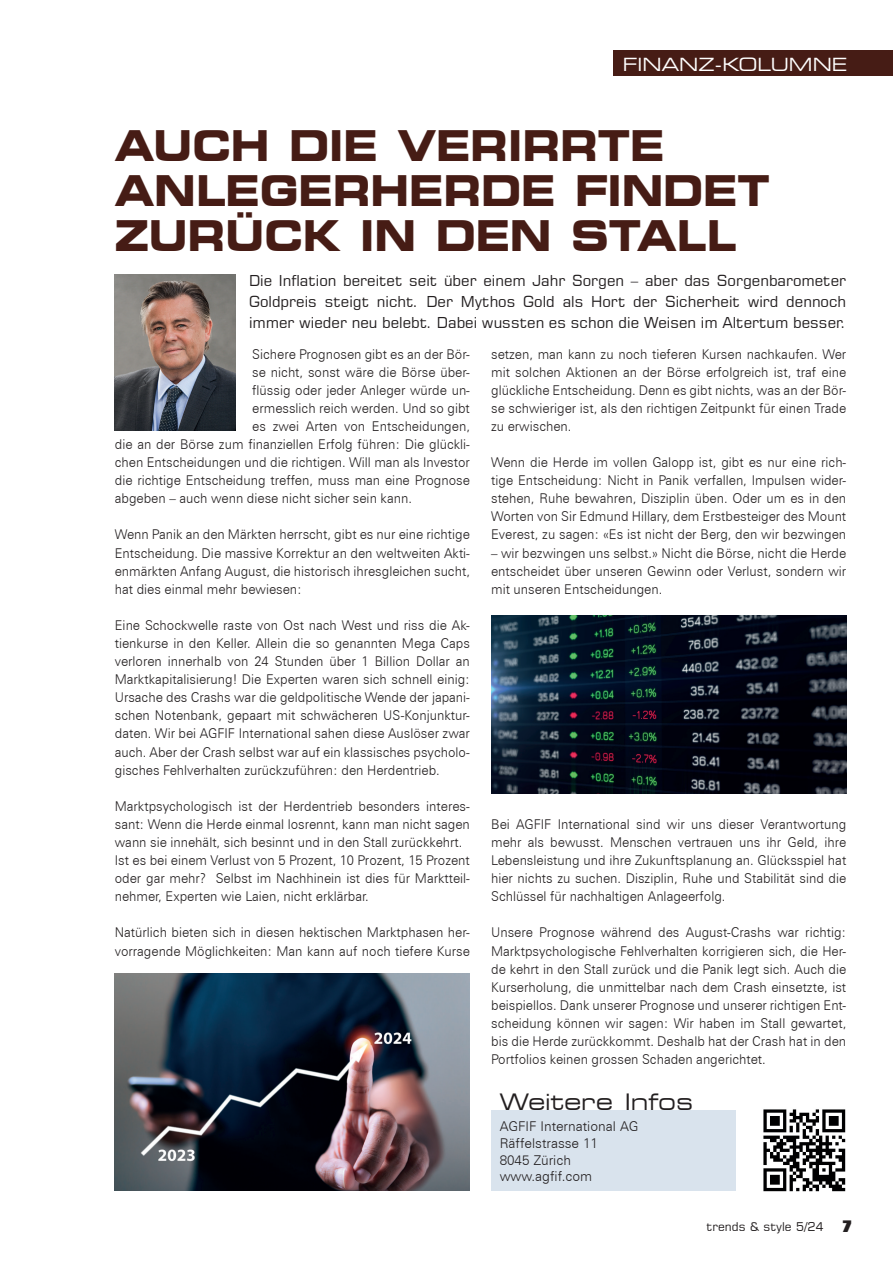
<style>
.page{position:relative;width:893px;height:1263px;background:#fff}
.page>*{position:absolute;margin:0;border:0;box-sizing:border-box;transform-origin:0 0}
.martina_Fliesstext{font:700 expanded 42px/45px "Square 721 BT";color:#461c15;scale:.88 1}
.martina_Fliesstext-2{font:expanded 22.5px "Square 721 BT";color:#231f20}
.t1{font:expanded 18px "Square 721 BT";color:#fff}
.martina_Fliesstext-3{font:15px/21px "Square 721 BT";color:#231f20;text-align:justify}
.t2{font:900 14.25px "Compacta BT";color:#231f20}
.martina_Fliesstext-4{font:300 13.5px/18.1px "Zurich BT";color:#231f20;text-align:justify;scale:.96 1}
.martina_Fliesstext-5{font:300 13.5px "Zurich BT";color:#231f20}
.t3{font:12px "Square 721 BT";color:#231f20}
</style>
<div class="page">
<div style="left:614px;top:51px;width:279px;height:25px;background:#461c15"></div>
<img style="left:115px;top:275px;width:120px;height:156px">
<img style="left:115px;top:974px;width:355px;height:217px">
<img style="left:491px;top:615px;width:355px;height:178px">
<div style="left:491px;top:1110px;width:245px;height:81px;background:#d9e3ed"></div>
<img style="left:763px;top:1109px;width:83px;height:83px">
<p class="t1" style="left:623px;top:53px;width:226px">FINANZ-KOLUMNE</p>
<p class="martina_Fliesstext" style="left:115px;top:123px;width:746px">AUCH DIE VERIRRTE<br>ANLEGERHERDE FINDET<br>ZURÜCK IN DEN STALL</p>
<p class="martina_Fliesstext-3" style="left:249px;top:270px;width:599px">Die Inflation bereitet seit über einem Jahr Sorgen – aber das Sorgenbarometer Goldpreis steigt nicht. Der Mythos Gold als Hort der Sicherheit wird dennoch immer wieder neu belebt. Dabei wussten es schon die Weisen im Altertum besser.</p>
<p class="martina_Fliesstext-4" style="left:252px;top:344px;width:228px">Sichere Prognosen gibt es an der Bör-</p>
<p class="martina_Fliesstext-4" style="left:252px;top:363px;width:228px">se nicht, sonst wäre die Börse über-</p>
<p class="martina_Fliesstext-4" style="left:252px;top:381px;width:228px">flüssig oder jeder Anleger würde un-</p>
<p class="martina_Fliesstext-4" style="left:252px;top:399px;width:228px">ermesslich reich werden. Und so gibt</p>
<p class="martina_Fliesstext-4" style="left:252px;top:417px;width:228px">es zwei Arten von Entscheidungen,</p>
<p class="martina_Fliesstext-4" style="left:115px;top:435px;width:371px">die an der Börse zum finanziellen Erfolg führen: Die glückli-</p>
<p class="martina_Fliesstext-4" style="left:115px;top:453px;width:371px">chen Entscheidungen und die richtigen. Will man als Investor</p>
<p class="martina_Fliesstext-4" style="left:115px;top:471px;width:371px">die richtige Entscheidung treffen, muss man eine Prognose</p>
<p class="martina_Fliesstext-4" style="left:115px;top:489px;width:311px">abgeben – auch wenn diese nicht sicher sein kann.</p>
<p class="martina_Fliesstext-4" style="left:115px;top:525px;width:371px">Wenn Panik an den Märkten herrscht, gibt es nur eine richtige Entscheidung. Die massive Korrektur an den weltweiten Akti&shy;enmärkten Anfang August, die historisch ihresgleichen sucht, hat dies einmal mehr bewiesen:</p>
<p class="martina_Fliesstext-4" style="left:115px;top:616px;width:371px">Eine Schockwelle raste von Ost nach West und riss die Ak&shy;tienkurse in den Keller. Allein die so genannten Mega Caps verloren innerhalb von 24 Stunden über 1 Billion Dollar an Marktkapitalisierung! Die Experten waren sich schnell einig:<br>Ursache des Crashs war die geldpolitische Wende der japani&shy;schen Notenbank, gepaart mit schwächeren US-Konjunktur&shy;daten. Wir bei AGFIF International sahen diese Auslöser zwar auch. Aber der Crash selbst war auf ein klassisches psycholo&shy;gisches Fehlverhalten zurückzuführen: den Herdentrieb.</p>
<p class="martina_Fliesstext-4" style="left:115px;top:797px;width:371px">Marktpsychologisch ist der Herdentrieb besonders interes&shy;sant: Wenn die Herde einmal losrennt, kann man nicht sagen wann sie innehält, sich besinnt und in den Stall zurückkehrt.</p>
<p class="martina_Fliesstext-4" style="left:115px;top:851px;width:371px">Ist es bei einem Verlust von 5 Prozent, 10 Prozent, 15 Prozent oder gar mehr? Selbst im Nachhinein ist dies für Marktteil&shy;nehmer, Experten wie Laien, nicht erklärbar.</p>
<p class="martina_Fliesstext-4" style="left:115px;top:923px;width:371px">Natürlich bieten sich in diesen hektischen Marktphasen her&shy;vorragende Möglichkeiten: Man kann auf noch tiefere Kurse</p>
<p class="martina_Fliesstext-4" style="left:491px;top:344px;width:371px">setzen, man kann zu noch tieferen Kursen nachkaufen. Wer mit solchen Aktionen an der Börse erfolgreich ist, traf eine glückliche Entscheidung. Denn es gibt nichts, was an der Bör&shy;se schwieriger ist, als den richtigen Zeitpunkt für einen Trade zu erwischen.</p>
<p class="martina_Fliesstext-4" style="left:491px;top:453px;width:371px">Wenn die Herde im vollen Galopp ist, gibt es nur eine rich&shy;tige Entscheidung: Nicht in Panik verfallen, Impulsen wider&shy;stehen, Ruhe bewahren, Disziplin üben. Oder um es in den Worten von Sir Edmund Hillary, dem Erstbesteiger des Mount Everest, zu sagen: «Es ist nicht der Berg, den wir bezwingen</p>
<p class="martina_Fliesstext-4" style="left:491px;top:543px;width:371px">– wir bezwingen uns selbst.» Nicht die Börse, nicht die Herde entscheidet über unseren Gewinn oder Verlust, sondern wir mit unseren Entscheidungen.</p>
<p class="martina_Fliesstext-4" style="left:491px;top:815px;width:371px">Bei AGFIF International sind wir uns dieser Verantwortung mehr als bewusst. Menschen vertrauen uns ihr Geld, ihre Lebensleistung und ihre Zukunftsplanung an. Glücksspiel hat hier nichts zu suchen. Disziplin, Ruhe und Stabilität sind die Schlüssel für nachhaltigen Anlageerfolg.</p>
<p class="martina_Fliesstext-4" style="left:491px;top:923px;width:371px">Unsere Prognose während des August-Crashs war richtig:<br>Marktpsychologische Fehlverhalten korrigieren sich, die Her&shy;de kehrt in den Stall zurück und die Panik legt sich. Auch die Kurserholung, die unmittelbar nach dem Crash einsetzte, ist beispiellos. Dank unserer Prognose und unserer richtigen Ent&shy;scheidung können wir sagen: Wir haben im Stall gewartet, bis die Herde zurückkommt. Deshalb hat der Crash hat in den Portfolios keinen grossen Schaden angerichtet.</p>
<p class="martina_Fliesstext-2" style="left:500px;top:1089px;width:196px">Weitere Infos</p>
<p class="martina_Fliesstext-5" style="left:500px;top:1118px;width:140px">AGFIF International AG</p>
<p class="martina_Fliesstext-5" style="left:500px;top:1135px;width:100px">Räffelstrasse 11</p>
<p class="martina_Fliesstext-5" style="left:500px;top:1152px;width:73px">8045 Zürich</p>
<p class="martina_Fliesstext-5" style="left:500px;top:1168px;width:94px">www.agfif.com</p>
<p class="t3" style="left:707px;top:1219px;width:119px">trends &amp; style 5/24</p>
<p class="t2" style="left:843px;top:1218px;width:10px">7</p>
</div>
